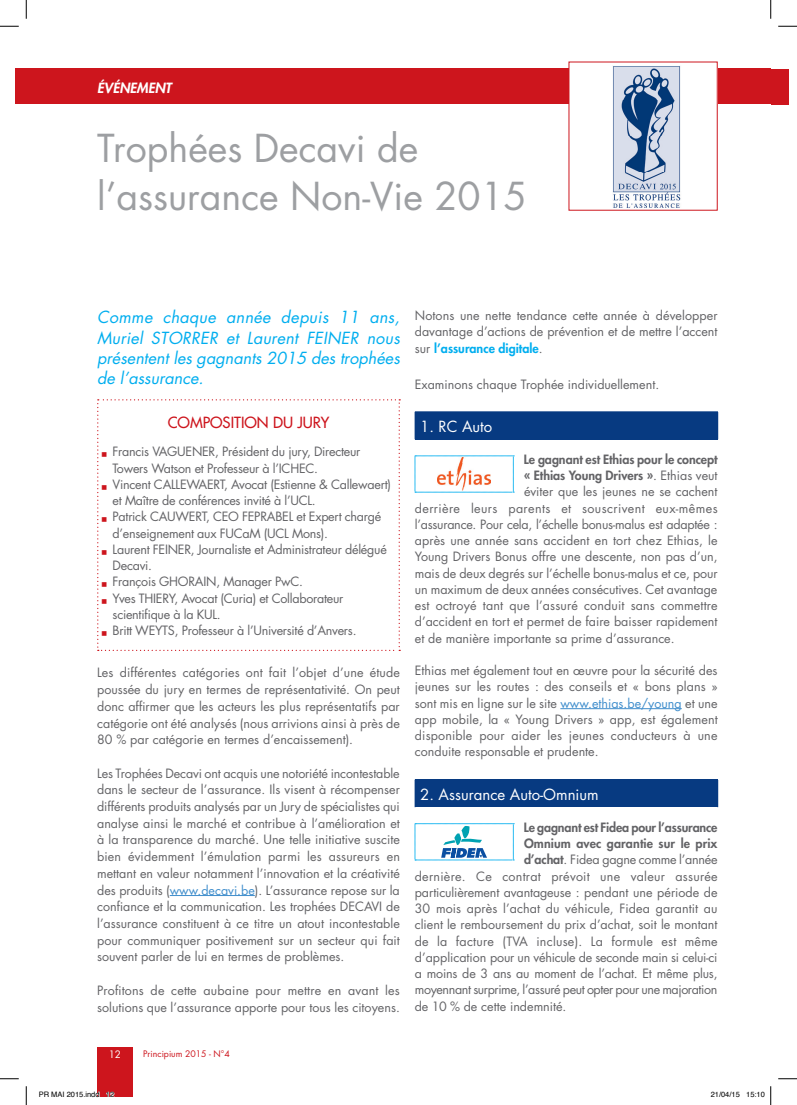
<style>
.page{position:relative;width:797px;height:1105px;background:#fff}
.page>*{position:absolute;margin:0;border:0;box-sizing:border-box;transform-origin:0 0}
.t1{font:37.5px/48.8px "Futura Std";color:#9d9fa2}
.t2{font:italic 16.25px/20.5px "Futura Std";color:#00aeef;text-align:justify}
.t3{font:15px "Futura Std";color:#fff}
.t4{font:500 15px "Futura Std";color:#cd151d}
.t5{font:italic 800 13.75px "Futura Std";color:#fff}
.t6{font:12.5px/16.8px "Futura Std";color:#636366;text-align:justify}
.t7{font:12.5px/16.2px "Futura Std";letter-spacing:-.02em;color:#636366}
.t8{font:800 12.5px "Futura Std";letter-spacing:-.005em;color:#636366}
.t9{font:12.5px "Futura Std";letter-spacing:.02em;color:#636366}
.t10{font:12.5px "Futura Std";letter-spacing:-.03em;color:#636366}
.t11{font:12.5px "Futura Std";letter-spacing:.03em;color:#636366}
.t12{font:10px "Futura Std";color:#fff}
.t13{font:8.75px "Futura Std";color:#cd151d}
.t14{font:7.5px "Helvetica";color:#000}
.s1{color:#cd151d}
.s2{color:#408ecc}
.s3{font-weight:800;color:#00aeef}
.s4{font-weight:400}
.s5{font-weight:800}
</style>
<div class="page">
<div style="left:16px;top:69px;width:754px;height:35px;background:#cd151d"></div>
<div style="left:97px;top:1047px;width:36px;height:49px;background:#cd151d"></div>
<div style="left:770px;top:69px;width:18px;height:35px;background:#cd151d"></div>
<div style="left:569px;top:62px;width:148px;height:148px;background:#fff"></div>
<img style="left:613px;top:66px;width:68px;height:142px">
<hr style="left:170px;top:895px;width:85px;height:1px;background:#408ecc">
<hr style="left:560px;top:708px;width:121px;height:1px;background:#408ecc">
<div style="left:415px;top:412px;width:302px;height:27px;background:#073a81"></div>
<svg style="left:717px;top:412px;width:1px;height:27px"></svg>
<svg style="left:415px;top:456px;width:99px;height:37px"></svg>
<div style="left:415px;top:780px;width:302px;height:27px;background:#073a81"></div>
<hr style="left:415px;top:779px;width:303px;height:1px;background:#073a81">
<svg style="left:717px;top:780px;width:1px;height:27px"></svg>
<svg style="left:415px;top:823px;width:99px;height:38px"></svg>
<svg style="left:97px;top:399px;width:303px;height:252px"></svg>
<svg style="left:0;top:25px;width:19px;height:2px"></svg>
<svg style="left:778px;top:25px;width:19px;height:2px"></svg>
<svg style="left:0;top:1078px;width:19px;height:1px"></svg>
<svg style="left:778px;top:1078px;width:19px;height:1px"></svg>
<svg style="left:25px;top:0;width:2px;height:19px"></svg>
<svg style="left:25px;top:1086px;width:2px;height:19px"></svg>
<svg style="left:770px;top:0;width:1px;height:19px"></svg>
<svg style="left:97px;top:1091px;width:3px;height:6px"></svg>
<svg style="left:106px;top:1092px;width:8px;height:5px"></svg>
<svg style="left:770px;top:1086px;width:1px;height:19px"></svg>
<p class="t5" style="left:97px;top:79px;width:76px">ÉVÉNEMENT</p>
<h1 class="t1" style="left:97px;top:124px;width:431px">Trophées Decavi de l’assurance Non-Vie 2015</h1>
<h2 class="t2" style="left:97px;top:307px;width:304px">Comme chaque année depuis 11 ans, Muriel STORRER et Laurent FEINER nous présentent les gagnants 2015 des trophées de l’assurance.</h2>
<p class="t4" style="left:168px;top:413px;width:163px">COMPOSITION DU JURY</p>
<p class="t7" style="left:113px;top:444px;width:249px;text-indent:-11px"><span class="s1">■</span> Francis VAGUENER, Président du jury, Directeur<br>Towers Watson et Professeur à l’ICHEC.</p>
<p class="t7" style="left:113px;top:476px;width:280px;text-indent:-11px"><span class="s1">■</span> Vincent CALLEWAERT, Avocat (Estienne &amp; Callewaert) et Maître de conférences invité à l’UCL.</p>
<p class="t7" style="left:113px;top:509px;width:270px;text-indent:-11px"><span class="s1">■</span> Patrick CAUWERT, CEO FEPRABEL et Expert chargé d’enseignement aux FUCaM (UCL Mons).</p>
<p class="t7" style="left:113px;top:541px;width:276px;text-indent:-11px"><span class="s1">■</span> Laurent FEINER, Journaliste et Administrateur délégué<br>Decavi.</p>
<p class="t7" style="left:102px;top:574px;width:203px"><span class="s1">■</span> François GHORAIN, Manager PwC.</p>
<p class="t7" style="left:113px;top:590px;width:232px;text-indent:-11px"><span class="s1">■</span> Yves THIERY, Avocat (Curia) et Collaborateur scientifique à la KUL.</p>
<p class="t7" style="left:102px;top:622px;width:256px"><span class="s1">■</span> Britt WEYTS, Professeur à l’Université d’Anvers.</p>
<p class="t6" style="left:97px;top:665px;width:304px">Les différentes catégories ont fait l’objet d’une étude poussée du jury en termes de représentativité. On peut donc affirmer que les acteurs les plus représentatifs par catégorie ont été analysés (nous arrivions ainsi à près de 80 % par catégorie en termes d’encaissement).</p>
<p class="t6" style="left:97px;top:765px;width:304px">Les Trophées Decavi ont acquis une notoriété incontestable dans le secteur de l’assurance. Ils visent à récompenser différents produits analysés par un Jury de spécialistes qui analyse ainsi le marché et contribue à l’amélioration et à la transparence du marché. Une telle initiative suscite bien évidemment l’émulation parmi les assureurs en mettant en valeur notamment l’innovation et la créativité des produits (<span class="s2">www.decavi.be</span>). L’assurance repose sur la confiance et la communication. Les trophées DECAVI de l’assurance constituent à ce titre un atout incontestable pour communiquer positivement sur un secteur qui fait souvent parler de lui en termes de problèmes.</p>
<p class="t6" style="left:97px;top:982px;width:304px">Profitons de cette aubaine pour mettre en avant les solutions que l’assurance apporte pour tous les citoyens.</p>
<p class="t12" style="left:109px;top:1048px;width:14px">12</p>
<p class="t13" style="left:143px;top:1048px;width:88px">Principium 2015 - N°4</p>
<p class="t6" style="left:415px;top:307px;width:304px;line-height:16.2px">Notons une nette tendance cette année à développer davantage d’actions de prévention et de mettre l’accent sur <span class="s3">l’assurance digitale</span>.</p>
<p class="t6" style="left:415px;top:376px;width:246px">Examinons chaque Trophée individuellement.</p>
<p class="t3" style="left:420px;top:417px;width:74px">1. RC Auto</p>
<p class="t8" style="left:524px;top:451px;width:195px">Le gagnant est Ethias pour le concept</p>
<p class="t8" style="left:524px;top:468px;width:195px">« Ethias Young Drivers »<span class="s4">. Ethias veut</span></p>
<p class="t6" style="left:524px;top:484px;width:195px">éviter que les jeunes ne se cachent</p>
<p class="t11" style="left:415px;top:500px;width:304px">derrière leurs parents et souscrivent eux-mêmes</p>
<p class="t7" style="left:415px;top:516px;width:304px">l’assurance. Pour cela, l’échelle bonus-malus est adaptée :</p>
<p class="t6" style="left:415px;top:532px;width:304px">après une année sans accident en tort chez Ethias, le</p>
<p class="t6" style="left:415px;top:549px;width:304px">Young Drivers Bonus offre une descente, non pas d’un,</p>
<p class="t6" style="left:415px;top:565px;width:304px">mais de deux degrés sur l’échelle bonus-malus et ce, pour</p>
<p class="t6" style="left:415px;top:581px;width:304px">un maximum de deux années consécutives. Cet avantage</p>
<p class="t6" style="left:415px;top:597px;width:304px">est octroyé tant que l’assuré conduit sans commettre</p>
<p class="t6" style="left:415px;top:614px;width:304px">d’accident en tort et permet de faire baisser rapidement</p>
<p class="t6" style="left:415px;top:630px;width:261px">et de manière importante sa prime d’assurance.</p>
<p class="t6" style="left:415px;top:663px;width:304px;line-height:16.2px">Ethias met également tout en œuvre pour la sécurité des jeunes sur les routes : des conseils et « bons plans » sont mis en ligne sur le site <span class="s2">www.ethias.be/young</span> et une app mobile, la « Young Drivers » app, est également disponible pour aider les jeunes conducteurs à une conduite responsable et prudente.</p>
<p class="t3" style="left:420px;top:784px;width:180px">2. Assurance Auto-Omnium</p>
<p class="t8" style="left:524px;top:819px;width:195px">Le gagnant est Fidea pour l’assurance</p>
<p class="t8" style="left:524px;top:835px;width:195px">Omnium avec garantie sur le prix</p>
<p class="t7" style="left:524px;top:852px;width:195px"><span class="s5">d’achat</span>. Fidea gagne comme l’année</p>
<p class="t9" style="left:415px;top:868px;width:304px">dernière. Ce contrat prévoit une valeur assurée</p>
<p class="t6" style="left:415px;top:884px;width:304px">particulièrement avantageuse : pendant une période de</p>
<p class="t6" style="left:415px;top:900px;width:304px">30 mois après l’achat du véhicule, Fidea garantit au</p>
<p class="t6" style="left:415px;top:916px;width:304px">client le remboursement du prix d’achat, soit le montant</p>
<p class="t9" style="left:415px;top:933px;width:304px">de la facture (TVA incluse). La formule est même</p>
<p class="t7" style="left:415px;top:949px;width:304px">d’application pour un véhicule de seconde main si celui-ci</p>
<p class="t6" style="left:415px;top:965px;width:304px">a moins de 3 ans au moment de l’achat. Et même plus,</p>
<p class="t10" style="left:415px;top:982px;width:304px">moyennant surprime, l’assuré peut opter pour une majoration</p>
<p class="t6" style="left:415px;top:998px;width:153px">de 10 % de cette indemnité.</p>
<p class="t14" style="left:39px;top:1089px;width:77px">PR MAI 2015.indd 12</p>
<p class="t14" style="left:710px;top:1089px;width:56px">21/04/15 15:10</p>
</div>
